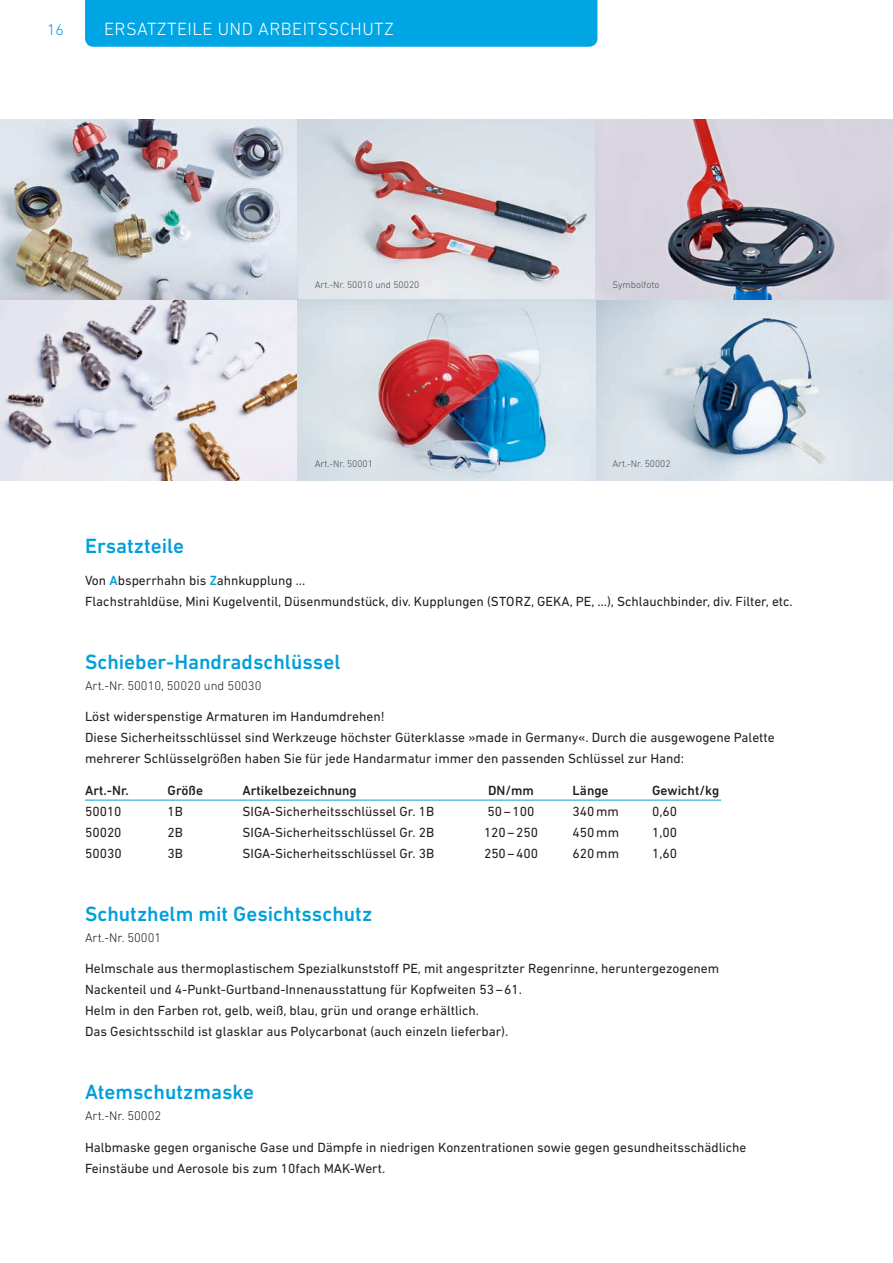
<style>
.page{position:relative;width:893px;height:1263px;background:#fff}
.page>*{position:absolute;margin:0;border:0;box-sizing:border-box;transform-origin:0 0}
.t1{font:500 21px "DIN Next LT Pro";color:#009fda}
.t2{font:300 18px "DIN Next LT Pro";letter-spacing:.025em;color:#fff}
.t3{font:300 15.75px "DIN Next LT Pro";color:#009fda}
.t4{font:13.5px/21px "DIN Next LT Pro";color:#231f20}
.t5{font:500 13.5px "DIN Next LT Pro";color:#231f20}
.t6{font:300 12.75px "DIN Next LT Pro";color:#231f20}
.t7{font:300 9.75px "DIN Next LT Pro";color:#4b4c4d}
.s1{font-weight:500;color:#009fda}
</style>
<div class="page">
<img style="left:0;top:119px;width:893px;height:361px">
<div style="left:85px;top:0;width:512px;height:47px;background:#00a6e4"></div>
<hr style="left:85px;top:800px;width:636px;height:1px;background:#009fda">
<svg style="left:0;top:255px;width:298px;height:45px;background:#c1c2c3"></svg>
<p class="t3" style="left:47px;top:20px;width:18px">16</p>
<h2 class="t2" style="left:104px;top:18px;width:291px">ERSATZTEILE UND ARBEITSSCHUTZ</h2>
<p class="t7" style="left:315px;top:279px;width:106px">Art.-Nr. 50010 und 50020</p>
<p class="t7" style="left:315px;top:458px;width:60px">Art.-Nr. 50001</p>
<p class="t7" style="left:612px;top:279px;width:49px">Symbolfoto</p>
<p class="t7" style="left:612px;top:458px;width:60px">Art.-Nr. 50002</p>
<h1 class="t1" style="left:85px;top:534px;width:101px">Ersatzteile</h1>
<p class="t4" style="left:85px;top:570px;width:709px">Von <span class="s1">A</span>bsperrhahn bis <span class="s1">Z</span>ahnkupplung ...<br>Flachstrahldüse, Mini Kugelventil, Düsenmundstück, div. Kupplungen (STORZ, GEKA, PE, …), Schlauchbinder, div. Filter, etc.</p>
<h1 class="t1" style="left:85px;top:649px;width:257px">Schieber-Handradschlüssel</h1>
<p class="t6" style="left:85px;top:678px;width:178px">Art.-Nr. 50010, 50020 und 50030</p>
<p class="t4" style="left:85px;top:706px;width:691px">Löst widerspenstige Armaturen im Handumdrehen!<br>Diese Sicherheitsschlüssel sind Werkzeuge höchster Güterklasse »made in Germany«. Durch die ausgewogene Palette mehrerer Schlüsselgrößen haben Sie für jede Handarmatur immer den passenden Schlüssel zur Hand:</p>
<p class="t5" style="left:85px;top:782px;width:45px">Art.-Nr.</p>
<p class="t5" style="left:168px;top:782px;width:37px">Größe</p>
<p class="t5" style="left:243px;top:782px;width:116px">Artikelbezeichnung</p>
<p class="t5" style="left:488px;top:782px;width:47px">DN/mm</p>
<p class="t5" style="left:573px;top:782px;width:38px">Länge</p>
<p class="t5" style="left:652px;top:782px;width:69px">Gewicht/kg</p>
<p class="t4" style="left:85px;top:801px;width:38px">50010</p>
<p class="t4" style="left:168px;top:801px;width:17px">1B</p>
<p class="t4" style="left:243px;top:801px;width:193px">SIGA-Sicherheitsschlüssel Gr. 1B</p>
<p class="t4" style="left:488px;top:801px;width:48px">50–100</p>
<p class="t4" style="left:573px;top:801px;width:48px">340mm</p>
<p class="t4" style="left:652px;top:801px;width:27px">0,60</p>
<p class="t4" style="left:85px;top:822px;width:38px">50020</p>
<p class="t4" style="left:168px;top:822px;width:17px">2B</p>
<p class="t4" style="left:243px;top:822px;width:193px">SIGA-Sicherheitsschlüssel Gr. 2B</p>
<p class="t4" style="left:484px;top:822px;width:56px">120–250</p>
<p class="t4" style="left:573px;top:822px;width:48px">450mm</p>
<p class="t4" style="left:652px;top:822px;width:27px">1,00</p>
<p class="t4" style="left:85px;top:843px;width:38px">50030</p>
<p class="t4" style="left:168px;top:843px;width:17px">3B</p>
<p class="t4" style="left:243px;top:843px;width:193px">SIGA-Sicherheitsschlüssel Gr. 3B</p>
<p class="t4" style="left:484px;top:843px;width:56px">250–400</p>
<p class="t4" style="left:573px;top:843px;width:48px">620mm</p>
<p class="t4" style="left:652px;top:843px;width:27px">1,60</p>
<h1 class="t1" style="left:85px;top:901px;width:289px">Schutzhelm mit Gesichtsschutz</h1>
<p class="t6" style="left:85px;top:930px;width:78px">Art.-Nr. 50001</p>
<p class="t4" style="left:85px;top:958px;width:636px">Helmschale aus thermoplastischem Spezialkunststoff PE, mit angespritzter Regenrinne, heruntergezogenem Nackenteil und 4-Punkt-Gurtband-Innenausstattung für Kopfweiten 53–61.<br>Helm in den Farben rot, gelb, weiß, blau, grün und orange erhältlich.<br>Das Gesichtsschild ist glasklar aus Polycarbonat (auch einzeln lieferbar).</p>
<h1 class="t1" style="left:85px;top:1080px;width:171px">Atemschutzmaske</h1>
<p class="t6" style="left:85px;top:1109px;width:78px">Art.-Nr. 50002</p>
<p class="t4" style="left:85px;top:1137px;width:663px">Halbmaske gegen organische Gase und Dämpfe in niedrigen Konzentrationen sowie gegen gesundheitsschädliche<br>Feinstäube und Aerosole bis zum 10fach MAK-Wert.</p>
</div>
